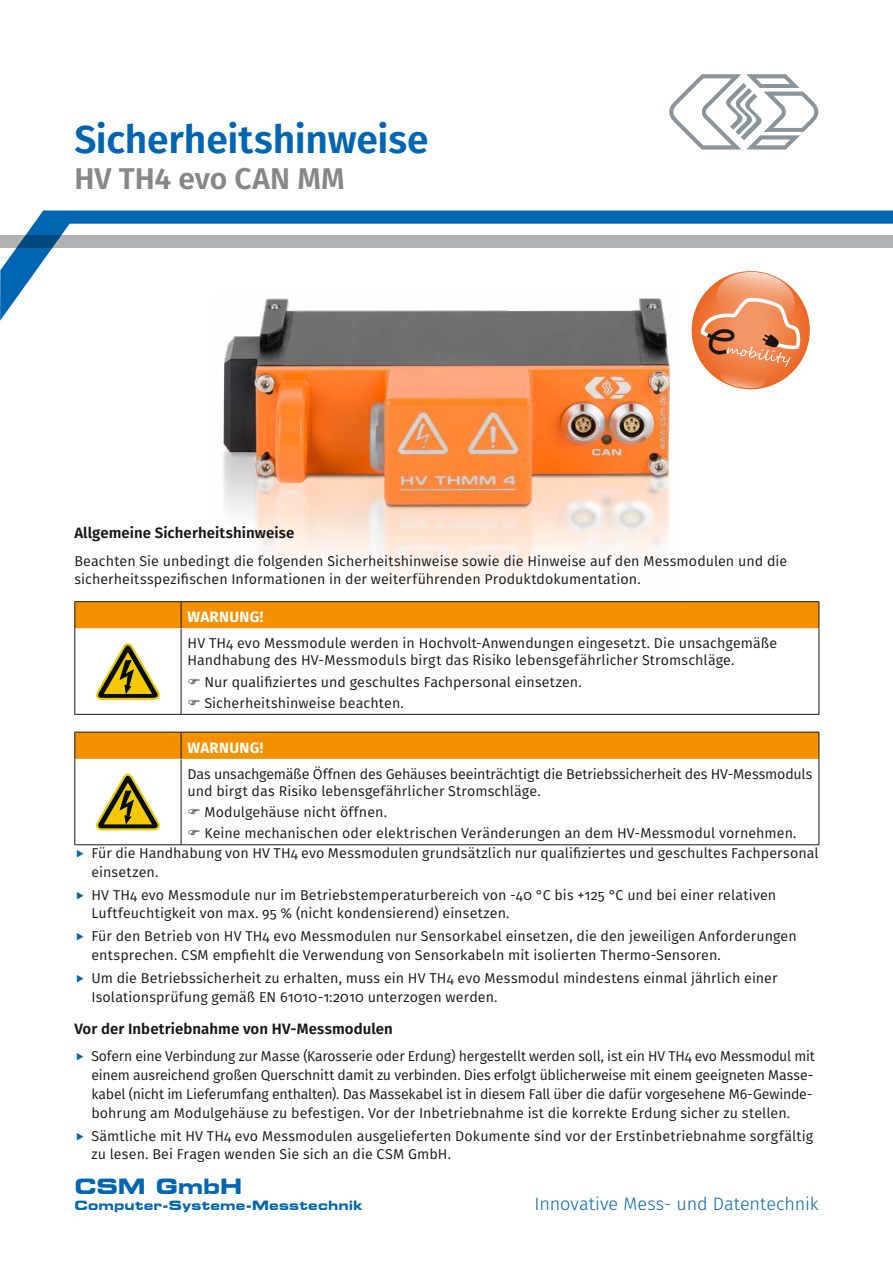
<style>
.page{position:relative;width:893px;height:1263px;background:#fff}
.page>*{position:absolute;margin:0;border:0;box-sizing:border-box;transform-origin:0 0}
.t1{font:600 39px "Fira Sans";letter-spacing:-.005em;color:#0066b1}
.t2{font:600 30px "Fira Sans";color:#868786}
.t3{font:700 expanded 21px "Square 721 BT";letter-spacing:-.005em;color:#0066b1}
.t4{font:300 18px "Fira Sans";color:#0066b1}
.t5{font:600 15px "Fira Sans";letter-spacing:.005em;color:#181716}
.Hinweis_Tabelle{font:700 15px "Fira Sans";letter-spacing:.02em;color:#fff}
.Text{font:14.25px/18.8px "Fira Sans";letter-spacing:.005em;color:#181716}
.Fliesstext_Tabelle{font:14.25px/17.1px "Fira Sans";letter-spacing:.005em;color:#181716}
.t6{font:700 expanded 12.75px "Square 721 BT";letter-spacing:.015em;color:#0066b1}
</style>
<div class="page">
<img style="left:223px;top:321px;width:447px;height:261px">
<svg style="left:75px;top:628px;width:744px;height:86px"></svg>
<hr style="left:74px;top:628px;width:1px;height:86px;background:#181716">
<hr style="left:181px;top:629px;width:1px;height:85px;background:#181716">
<hr style="left:819px;top:628px;width:1px;height:86px;background:#181716">
<hr style="left:74px;top:714px;width:107px;height:1px;background:#181716">
<hr style="left:181px;top:714px;width:638px;height:1px;background:#181716">
<hr style="left:181px;top:601px;width:638px;height:1px;background:#181716">
<hr style="left:74px;top:601px;width:107px;height:1px;background:#181716">
<div style="left:74px;top:602px;width:746px;height:26px;background:#f39100"></div>
<svg style="left:96px;top:643px;width:64px;height:57px"></svg>
<svg style="left:75px;top:759px;width:744px;height:85px"></svg>
<hr style="left:74px;top:759px;width:1px;height:85px;background:#181716">
<hr style="left:181px;top:759px;width:1px;height:85px;background:#181716">
<hr style="left:819px;top:759px;width:1px;height:85px;background:#181716">
<hr style="left:74px;top:844px;width:107px;height:1px;background:#181716">
<hr style="left:181px;top:844px;width:638px;height:1px;background:#181716">
<svg style="left:74px;top:732px;width:746px;height:27px;background:#ed8e02"></svg>
<svg style="left:96px;top:774px;width:64px;height:56px"></svg>
<svg style="left:691px;top:321px;width:119px;height:69px"></svg>
<svg style="left:0;top:210px;width:893px;height:111px"></svg>
<div style="left:0;top:235px;width:893px;height:13px;background:#b1b2b3"></div>
<svg style="left:669px;top:74px;width:149px;height:75px"></svg>
<svg style="left:189px;top:678px;width:11px;height:6px"></svg>
<svg style="left:189px;top:699px;width:11px;height:6px"></svg>
<svg style="left:189px;top:809px;width:11px;height:5px"></svg>
<svg style="left:189px;top:830px;width:11px;height:5px"></svg>
<p class="t1" style="left:74px;top:112px;width:356px">Sicherheitshinweise</p>
<p class="t2" style="left:74px;top:158px;width:272px">HV TH4 evo CAN MM</p>
<p class="t5" style="left:74px;top:522px;width:221px">Allgemeine Sicherheitshinweise</p>
<p class="Text" style="left:74px;top:551px;width:714px">Beachten Sie unbedingt die folgenden Sicherheitshinweise sowie die Hinweise auf den Messmodulen und die sicherheitsspezifischen Informationen in der weiterführenden Produktdokumentation.</p>
<p class="Hinweis_Tabelle" style="left:188px;top:606px;width:77px">WARNUNG!</p>
<p class="Fliesstext_Tabelle" style="left:187px;top:635px;width:591px">HV TH4 evo Messmodule werden in Hochvolt-Anwendungen eingesetzt. Die unsachgemäße<br>Handhabung des HV-Messmoduls birgt das Risiko lebensgefährlicher Stromschläge.</p>
<p class="Text" style="left:204px;top:672px;width:379px">Nur qualifiziertes und geschultes Fachpersonal einsetzen.</p>
<p class="Text" style="left:204px;top:694px;width:201px">Sicherheitshinweise beachten.</p>
<p class="Hinweis_Tabelle" style="left:188px;top:737px;width:77px">WARNUNG!</p>
<p class="Fliesstext_Tabelle" style="left:187px;top:765px;width:627px">Das unsachgemäße Öffnen des Gehäuses beeinträchtigt die Betriebssicherheit des HV-Messmoduls und birgt das Risiko lebensgefährlicher Stromschläge.</p>
<p class="Text" style="left:204px;top:803px;width:184px">Modulgehäuse nicht öffnen.</p>
<p class="Text" style="left:204px;top:824px;width:594px">Keine mechanischen oder elektrischen Veränderungen an dem HV-Messmodul vornehmen.</p>
<p class="Text" style="left:91px;top:843px;width:729px">Für die Handhabung von HV TH4 evo Messmodulen grundsätzlich nur qualifiziertes und geschultes Fachpersonal einsetzen.</p>
<p class="Text" style="left:91px;top:885px;width:686px">HV TH4 evo Messmodule nur im Betriebstemperaturbereich von -40 °C bis +125 °C und bei einer relativen<br>Luftfeuchtigkeit von max. 95 % (nicht kondensierend) einsetzen.</p>
<p class="Text" style="left:91px;top:927px;width:707px">Für den Betrieb von HV TH4 evo Messmodulen nur Sensorkabel einsetzen, die den jeweiligen Anforderungen entsprechen. CSM empfiehlt die Verwendung von Sensorkabeln mit isolierten Thermo-Sensoren.</p>
<p class="Text" style="left:91px;top:969px;width:688px">Um die Betriebssicherheit zu erhalten, muss ein HV TH4 evo Messmodul mindestens einmal jährlich einer<br>Isolationsprüfung gemäß EN 61010-1:2010 unterzogen werden.</p>
<p class="t5" style="left:74px;top:1018px;width:320px">Vor der Inbetriebnahme von HV-Messmodulen</p>
<p class="Text" style="left:91px;top:1047px;width:725px">Sofern eine Verbindung zur Masse (Karosserie oder Erdung) hergestellt werden soll, ist ein HV TH4 evo Messmodul mit einem ausreichend großen Querschnitt damit zu verbinden. Dies erfolgt üblicherweise mit einem geeigneten Masse&shy;kabel (nicht im Lieferumfang enthalten). Das Massekabel ist in diesem Fall über die dafür vorgesehene M6-Gewinde&shy;bohrung am Modulgehäuse zu befestigen. Vor der Inbetriebnahme ist die korrekte Erdung sicher zu stellen.</p>
<p class="Text" style="left:91px;top:1126px;width:723px">Sämtliche mit HV TH4 evo Messmodulen ausgelieferten Dokumente sind vor der Erstinbetriebnahme sorgfältig zu lesen. Bei Fragen wenden Sie sich an die CSM GmbH.</p>
<h3 class="t3" style="left:74px;top:1173px;width:169px">CSM GmbH</h3>
<p class="t6" style="left:74px;top:1198px;width:290px">Computer-Systeme-Messtechnik</p>
<p class="t4" style="left:535px;top:1191px;width:285px">Innovative Mess- und Datentechnik</p>
</div>
